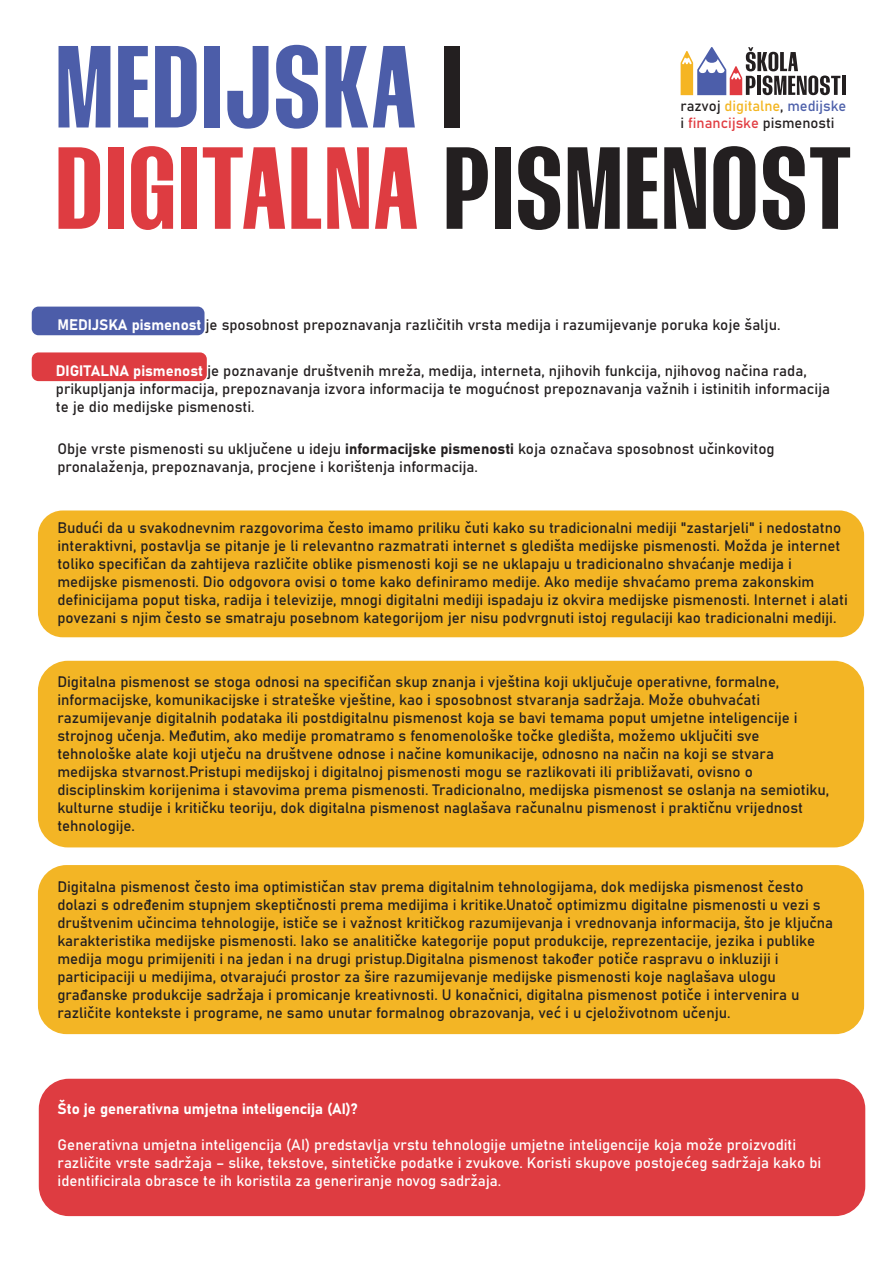
<style>
.page{position:relative;width:893px;height:1263px;background:#fff}
.page>*{position:absolute;margin:0;border:0;box-sizing:border-box;transform-origin:0 0}
.t1{font:900 116.4px/101.2px "Thunder";letter-spacing:.03em;color:#231f20}
.t2{font:15px/18px "Bahnschrift";color:#231f20}
.t3{font:15px/18px "Bahnschrift";color:#fff}
.t4{font:14.7px/17.5px "Bahnschrift";color:#231f20}
.s1{color:#4c5da9}
.s2{color:#de3c41}
.s3{color:#f3b520}
.s4{color:#4d60aa}
.s5{color:#e13d42}
.s6{color:#fff}
</style>
<div class="page">
<hr style="left:842px;top:76px;width:4px;height:19px;background:#231f20">
<svg style="left:681px;top:47px;width:159px;height:48px"></svg>
<div style="left:32px;top:307px;width:173px;height:28px;background:#4c5da9;border-radius:7px"></div>
<div style="left:32px;top:352px;width:175px;height:29px;background:#de3c41;border-radius:7px"></div>
<div style="left:38px;top:510px;width:826px;height:127px;background:#f3b525;border-radius:25px"></div>
<div style="left:38px;top:661px;width:826px;height:186px;background:#f3b525;border-radius:30px"></div>
<div style="left:38px;top:865px;width:826px;height:169px;background:#f3b525;border-radius:29px"></div>
<div style="left:39px;top:1079px;width:826px;height:137px;background:#de3c41;border-radius:30px"></div>
<h1 class="t1" style="left:56px;top:40px;width:796px"><span class="s1">MEDIJSKA</span> I<br><span class="s2">DIGITALNA</span> PISMENOST</h1>
<p class="t4" style="left:680px;top:96px;width:167px">razvoj <span class="s3">digitalne</span>, <span class="s4">medijske </span>i <span class="s5">financijske</span> pismenosti</p>
<p class="t2" style="left:57px;top:315px;width:725px"><span class="s6">MEDIJSKA pismenost</span> je sposobnost prepoznavanja različitih vrsta medija i razumijevanje poruka koje šalju.</p>
<p class="t2" style="left:56px;top:360px;width:776px"><span class="s6">DIGITALNA pismenost</span> je poznavanje društvenih mreža, medija, interneta, njihovih funkcija, njihovog načina rada, prikupljanja informacija, prepoznavanja izvora informacija te mogućnost prepoznavanja važnih i istinitih informacija te je dio medijske pismenosti.</p>
<p class="t2" style="left:57px;top:439px;width:719px">Obje vrste pismenosti su uključene u ideju informacijske pismenosti koja označava sposobnost učinkovitog pronalaženja, prepoznavanja, procjene i korištenja informacija.</p>
<p class="t2" style="left:57px;top:518px;width:792px">Budući da u svakodnevnim razgovorima često imamo priliku čuti kako su tradicionalni mediji "zastarjeli" i nedostatno interaktivni, postavlja se pitanje je li relevantno razmatrati internet s gledišta medijske pismenosti. Možda je internet toliko specifičan da zahtijeva različite oblike pismenosti koji se ne uklapaju u tradicionalno shvaćanje medija i medijske pismenosti. Dio odgovora ovisi o tome kako definiramo medije. Ako medije shvaćamo prema zakonskim definicijama poput tiska, radija i televizije, mnogi digitalni mediji ispadaju iz okvira medijske pismenosti. Internet i alati povezani s njim često se smatraju posebnom kategorijom jer nisu podvrgnuti istoj regulaciji kao tradicionalni mediji.</p>
<p class="t2" style="left:57px;top:672px;width:773px">Digitalna pismenost se stoga odnosi na specifičan skup znanja i vještina koji uključuje operativne, formalne, informacijske, komunikacijske i strateške vještine, kao i sposobnost stvaranja sadržaja. Može obuhvaćati razumijevanje digitalnih podataka ili postdigitalnu pismenost koja se bavi temama poput umjetne inteligencije i strojnog učenja. Međutim, ako medije promatramo s fenomenološke točke gledišta, možemo uključiti sve tehnološke alate koji utječu na društvene odnose i načine komunikacije, odnosno na način na koji se stvara medijska stvarnost.Pristupi medijskoj i digitalnoj pismenosti mogu se razlikovati ili približavati, ovisno o disciplinskim korijenima i stavovima prema pismenosti. Tradicionalno, medijska pismenost se oslanja na semiotiku, kulturne studije i kritičku teoriju, dok digitalna pismenost naglašava računalnu pismenost i praktičnu vrijednost tehnologije.</p>
<p class="t2" style="left:57px;top:877px;width:777px">Digitalna pismenost često ima optimističan stav prema digitalnim tehnologijama, dok medijska pismenost često dolazi s određenim stupnjem skeptičnosti prema medijima i kritike.Unatoč optimizmu digitalne pismenosti u vezi s društvenim učincima tehnologije, ističe se i važnost kritičkog razumijevanja i vrednovanja informacija, što je ključna karakteristika medijske pismenosti. Iako se analitičke kategorije poput produkcije, reprezentacije, jezika i publike medija mogu primijeniti i na jedan i na drugi pristup.Digitalna pismenost također potiče raspravu o inkluziji i participaciji u medijima, otvarajući prostor za šire razumijevanje medijske pismenosti koje naglašava ulogu građanske produkcije sadržaja i promicanje kreativnosti. U konačnici, digitalna pismenost potiče i intervenira u različite kontekste i programe, ne samo unutar formalnog obrazovanja, već i u cjeloživotnom učenju.</p>
<p class="t3" style="left:58px;top:1099px;width:301px">Što je generativna umjetna inteligencija (AI)?</p>
<p class="t3" style="left:58px;top:1135px;width:765px">Generativna umjetna inteligencija (AI) predstavlja vrstu tehnologije umjetne inteligencije koja može proizvoditi različite vrste sadržaja – slike, tekstove, sintetičke podatke i zvukove. Koristi skupove postojećeg sadržaja kako bi identificirala obrasce te ih koristila za generiranje novog sadržaja.</p>
</div>
